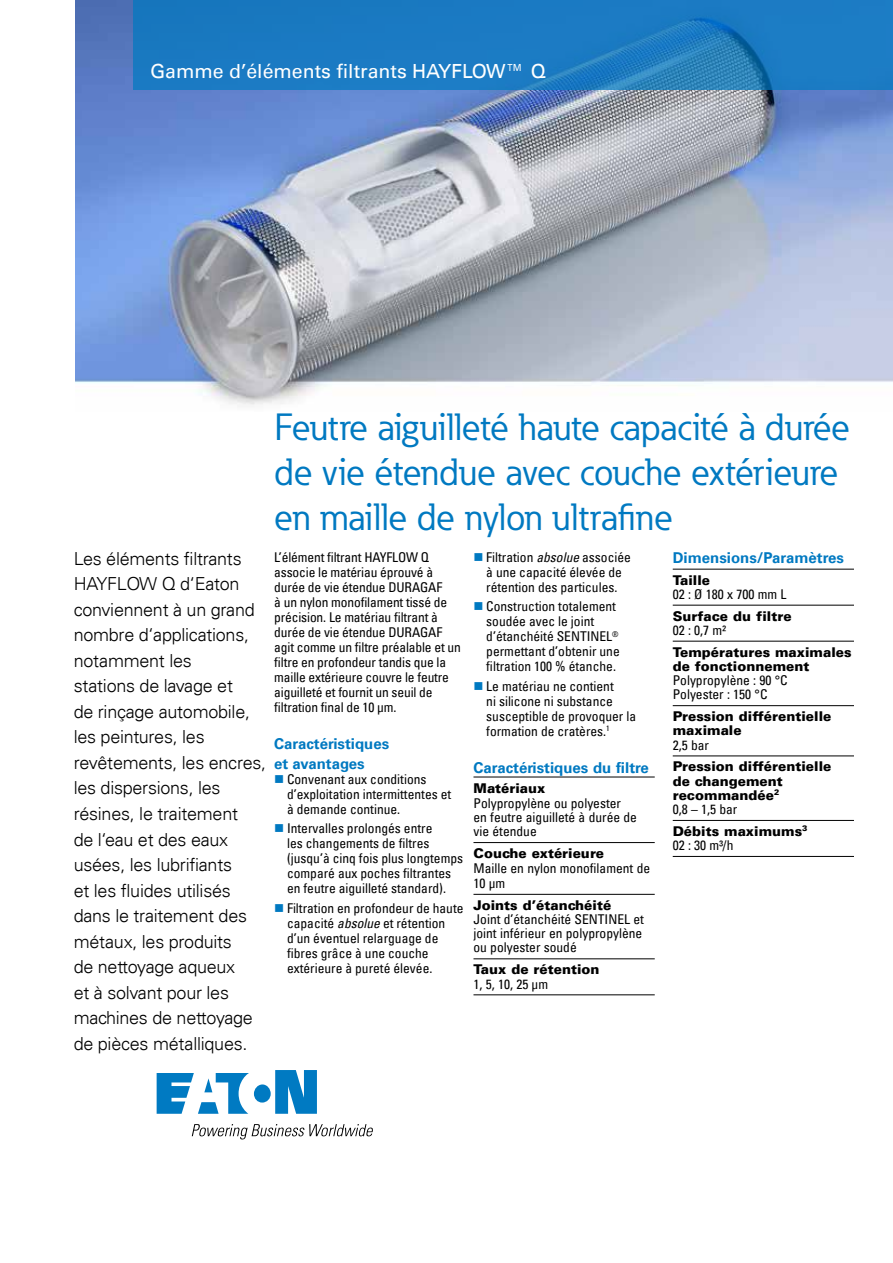
<style>
.page{position:relative;width:893px;height:1263px;background:#fff}
.page>*{position:absolute;margin:0;border:0;box-sizing:border-box;transform-origin:0 0}
.t1{font:37.5px/45px "Eaton";letter-spacing:-.01em;color:#0079c1}
.t2{font:19.5px "Univers LT";color:#fff}
.t3{font:300 18px/25.5px "Univers LT";letter-spacing:-.015em;color:#000}
.t4{font:700 15px/19.5px "Univers LT";color:#0079c1}
.t5{font:condensed 13.5px/15px "Univers LT";color:#000}
.t6{font:900 13.5px/14.2px "Univers LT";color:#000}
.s1{font-style:italic}
.s2{font-weight:400;font-stretch:condensed}
</style>
<div class="page">
<svg style="left:157px;top:1070px;width:160px;height:44px"></svg>
<svg style="left:192px;top:1124px;width:181px;height:15px"></svg>
<img style="left:75px;top:0;width:818px;height:405px">
<svg style="left:133px;top:0;width:760px;height:90px;fill:#1b7ac3"></svg>
<hr style="left:473px;top:777px;width:182px;height:1px;background:#000">
<hr style="left:473px;top:842px;width:182px;height:1px;background:#000">
<hr style="left:473px;top:894px;width:182px;height:1px;background:#000">
<hr style="left:473px;top:958px;width:182px;height:1px;background:#000">
<hr style="left:473px;top:994px;width:182px;height:1px;background:#000">
<hr style="left:673px;top:569px;width:181px;height:1px;background:#000">
<hr style="left:673px;top:605px;width:181px;height:1px;background:#000">
<hr style="left:673px;top:641px;width:181px;height:1px;background:#000">
<hr style="left:673px;top:705px;width:181px;height:1px;background:#000">
<hr style="left:673px;top:755px;width:181px;height:1px;background:#000">
<hr style="left:673px;top:820px;width:181px;height:1px;background:#000">
<hr style="left:673px;top:856px;width:181px;height:1px;background:#000">
<div style="left:74px;top:552px;width:193px;height:520px;background:#fff"></div>
<h2 class="t2" style="left:150px;top:60px;width:397px">Gamme d’éléments filtrants HAYFLOW™ Q</h2>
<p class="t3" style="left:74px;top:546px;width:194px">Les éléments filtrants<br>HAYFLOW Q d‘Eaton conviennent à un grand nombre d‘applications, notamment les<br>stations de lavage et<br>de rinçage automobile, les peintures, les revêtements, les encres, les dispersions, les résines, le traitement<br>de l‘eau et des eaux usées, les lubrifiants<br>et les fluides utilisés dans le traitement des métaux, les produits<br>de nettoyage aqueux<br>et à solvant pour les machines de nettoyage de pièces métalliques.</p>
<h1 class="t1" style="left:274px;top:405px;width:577px">Feutre aiguilleté haute capacité à durée de vie étendue avec couche extérieure en maille de nylon ultrafine</h1>
<p class="t5" style="left:274px;top:549px;width:188px">L’élément filtrant HAYFLOW Q associe le matériau éprouvé à durée de vie étendue DURAGAF<br>à un nylon monofilament tissé de précision. Le matériau filtrant à durée de vie étendue DURAGAF agit comme un filtre préalable et un filtre en profondeur tandis que la maille extérieure couvre le feutre aiguilleté et fournit un seuil de filtration final de 10 μm.</p>
<p class="t4" style="left:274px;top:734px;width:116px">Caractéristiques et avantages</p>
<p class="t5" style="left:287px;top:771px;width:166px">Convenant aux conditions d’exploitation intermittentes et à demande continue.</p>
<p class="t5" style="left:287px;top:821px;width:178px">Intervalles prolongés entre<br>les changements de filtres (jusqu’à cinq fois plus longtemps comparé aux poches filtrantes en feutre aiguilleté standard).</p>
<p class="t5" style="left:287px;top:900px;width:178px">Filtration en profondeur de haute capacité <span class="s1">absolue</span> et rétention d’un éventuel relarguage de fibres grâce à une couche extérieure à pureté élevée.</p>
<p class="t5" style="left:486px;top:549px;width:146px">Filtration <span class="s1">absolue</span> associée à une capacité élevée de rétention des particules.</p>
<p class="t5" style="left:486px;top:599px;width:135px">Construction totalement soudée avec le joint d’étanchéité SENTINEL<sup>® </sup>permettant d’obtenir une filtration 100 % étanche.</p>
<p class="t5" style="left:486px;top:678px;width:151px">Le matériau ne contient<br>ni silicone ni substance susceptible de provoquer la formation de cratères.<sup>1</sup></p>
<p class="t4" style="left:473px;top:758px;width:177px">Caractéristiques du filtre</p>
<p class="t6" style="left:473px;top:781px;width:73px">Matériaux</p>
<p class="t5" style="left:473px;top:795px;width:165px;line-height:14.2px">Polypropylène ou polyester en feutre aiguilleté à durée de vie étendue</p>
<p class="t6" style="left:473px;top:846px;width:132px">Couche extérieure</p>
<p class="t5" style="left:473px;top:860px;width:178px">Maille en nylon monofilament de<br>10 μm</p>
<p class="t6" style="left:473px;top:898px;width:139px">Joints d’étanchéité</p>
<p class="t5" style="left:473px;top:912px;width:172px;line-height:14.2px;text-align:justify">Joint d’étanchéité SENTINEL et joint inférieur en polypropylène ou polyester soudé</p>
<p class="t6" style="left:473px;top:962px;width:128px">Taux de rétention</p>
<p class="t5" style="left:473px;top:976px;width:76px">1, 5, 10, 25 µm</p>
<p class="t4" style="left:673px;top:548px;width:173px">Dimensions/Paramètres</p>
<p class="t6" style="left:673px;top:572px;width:39px">Taille</p>
<p class="t5" style="left:673px;top:586px;width:115px">02 : Ø 180 x 700 mm L</p>
<p class="t6" style="left:673px;top:608px;width:120px">Surface du filtre</p>
<p class="t5" style="left:673px;top:622px;width:55px">02 : 0,7 m²</p>
<p class="t6" style="left:673px;top:644px;width:180px">Températures maximales de fonctionnement</p>
<p class="t5" style="left:673px;top:673px;width:117px;line-height:14.2px">Polypropylène : 90 °C<br>Polyester : 150 °C</p>
<p class="t6" style="left:673px;top:709px;width:160px">Pression différentielle maximale</p>
<p class="t5" style="left:673px;top:737px;width:38px">2,5 bar</p>
<p class="t6" style="left:673px;top:759px;width:160px">Pression différentielle de changement recommandée<sup>2<br></sup><span class="s2">0,8 – 1,5 bar</span></p>
<p class="t6" style="left:673px;top:824px;width:136px">Débits maximums<sup>3<br></sup><span class="s2">02 : 30 m³/h</span></p>
</div>
